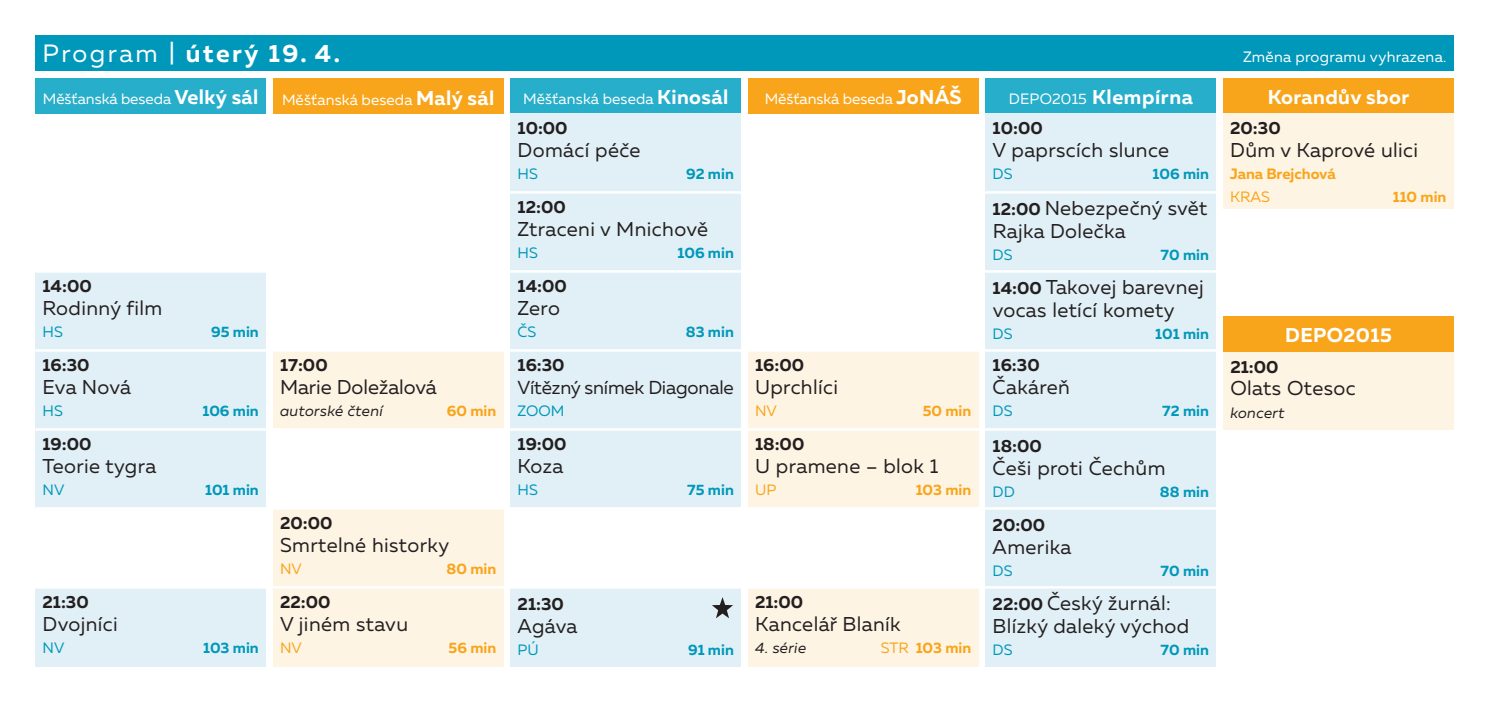
<style>
.page{position:relative;width:1489px;height:702px;background:#fff}
.page>*{position:absolute;margin:0;border:0;box-sizing:border-box;transform-origin:0 0}
.t1{font:700 25px "Muller";letter-spacing:.1em;color:#fff}
.t2{font:20px/22.5px "Muller";letter-spacing:.02em;color:#231f20}
.t3{font:700 20px "Muller";letter-spacing:.02em;color:#fff}
.t4{font:20px "Muller";color:#231f20}
.t5{font:18.75px "Muller";letter-spacing:-.01em;color:#231f20}
.t6{font:700 17.5px "Muller";color:#231f20}
.t7{font:15px "Muller";letter-spacing:.01em;color:#fff}
.t8{font:700 15px "Muller";color:#0098ba}
.t9{font:700 15px "Muller";color:#f9a51b}
.t10{font:15px "Muller";color:#0098ba}
.t11{font:italic 15px "Muller";letter-spacing:.02em;color:#231f20}
.t12{font:15px "Muller";color:#f9a51b}
.s1{font-weight:400}
.s2{font-weight:700;font-size:20px}
.s3{font-weight:400;font-size:15px}
.s4{font-weight:700;font-size:17.5px}
</style>
<div class="page">
<div style="left:35px;top:78px;width:231px;height:35px;background:#27aecb"></div>
<div style="left:273px;top:78px;width:230px;height:35px;background:#f9a51b"></div>
<div style="left:510px;top:78px;width:231px;height:35px;background:#27aecb"></div>
<div style="left:748px;top:78px;width:230px;height:35px;background:#f9a51b"></div>
<div style="left:985px;top:78px;width:230px;height:35px;background:#27aecb"></div>
<div style="left:1222px;top:78px;width:231px;height:35px;background:#f9a51b"></div>
<div style="left:35px;top:35px;width:1418px;height:36px;background:#0098ba"></div>
<div style="left:35px;top:271px;width:231px;height:79px;background:#e1f0f6"></div>
<div style="left:35px;top:350px;width:231px;height:79px;background:#e1f0f6"></div>
<div style="left:35px;top:587px;width:231px;height:79px;background:#e1f0f6"></div>
<div style="left:35px;top:429px;width:231px;height:79px;background:#e1f0f6"></div>
<div style="left:273px;top:350px;width:230px;height:79px;background:#fef4e4"></div>
<div style="left:273px;top:508px;width:230px;height:79px;background:#fef4e4"></div>
<div style="left:273px;top:587px;width:230px;height:79px;background:#fef4e4"></div>
<div style="left:510px;top:192px;width:231px;height:79px;background:#e1f0f6"></div>
<div style="left:510px;top:271px;width:231px;height:79px;background:#e1f0f6"></div>
<div style="left:510px;top:350px;width:231px;height:79px;background:#e1f0f6"></div>
<div style="left:510px;top:429px;width:231px;height:79px;background:#e1f0f6"></div>
<div style="left:510px;top:113px;width:231px;height:79px;background:#e1f0f6"></div>
<div style="left:510px;top:587px;width:231px;height:79px;background:#e1f0f6"></div>
<div style="left:748px;top:429px;width:230px;height:79px;background:#fef4e4"></div>
<div style="left:748px;top:587px;width:230px;height:79px;background:#fef4e4"></div>
<div style="left:748px;top:350px;width:230px;height:79px;background:#fef4e4"></div>
<div style="left:985px;top:113px;width:230px;height:79px;background:#e1f0f6"></div>
<div style="left:985px;top:192px;width:230px;height:79px;background:#e1f0f6"></div>
<div style="left:985px;top:271px;width:230px;height:79px;background:#e1f0f6"></div>
<div style="left:985px;top:429px;width:230px;height:79px;background:#e1f0f6"></div>
<div style="left:985px;top:508px;width:230px;height:79px;background:#e1f0f6"></div>
<div style="left:985px;top:587px;width:230px;height:79px;background:#e1f0f6"></div>
<div style="left:985px;top:350px;width:230px;height:79px;background:#e1f0f6"></div>
<hr style="left:35px;top:191px;width:1425px;height:3px;background:#fff">
<hr style="left:35px;top:270px;width:1425px;height:3px;background:#fff">
<hr style="left:35px;top:349px;width:1425px;height:2px;background:#fff">
<hr style="left:35px;top:428px;width:1425px;height:2px;background:#fff">
<hr style="left:35px;top:507px;width:1425px;height:2px;background:#fff">
<hr style="left:35px;top:586px;width:1425px;height:2px;background:#fff">
<div style="left:1222px;top:113px;width:231px;height:96px;background:#fef4e4"></div>
<div style="left:1223px;top:352px;width:230px;height:77px;background:#fef4e4"></div>
<div style="left:1222px;top:316px;width:231px;height:36px;background:#f9a51b"></div>
<svg style="left:712px;top:597px;width:21px;height:21px"></svg>
<p class="t1" style="left:43px;top:38px;width:299px"><span class="s1">Program |</span> úterý 19. 4.</p>
<p class="t7" style="left:1242px;top:48px;width:205px">Změna programu vyhrazena.</p>
<p class="t7" style="left:43px;top:89px;width:453px">Měšťanská beseda <span class="s2">Velký sál</span> Měšťanská beseda <span class="s2">Malý sál</span></p>
<p class="t7" style="left:523px;top:89px;width:206px">Měšťanská beseda <span class="s2">Kinosál</span></p>
<p class="t7" style="left:764px;top:89px;width:198px">Měšťanská beseda <span class="s2">JoNÁŠ</span></p>
<p class="t3" style="left:1008px;top:84px;width:185px"><span class="s3">DEPO2015</span> Klempírna</p>
<p class="t3" style="left:1267px;top:84px;width:143px">Korandův sbor</p>
<p class="t6" style="left:43px;top:275px;width:51px">14:00</p>
<p class="t2" style="left:43px;top:296px;width:121px">Rodinný film</p>
<p class="t10" style="left:43px;top:323px;width:22px">HS</p>
<p class="t8" style="left:211px;top:322px;width:49px">95 min</p>
<p class="t6" style="left:43px;top:354px;width:49px">16:30</p>
<p class="t2" style="left:43px;top:375px;width:90px">Eva Nová</p>
<p class="t10" style="left:43px;top:402px;width:22px">HS</p>
<p class="t8" style="left:202px;top:401px;width:58px">106 min</p>
<p class="t6" style="left:43px;top:433px;width:50px">19:00</p>
<p class="t2" style="left:43px;top:454px;width:115px">Teorie tygra</p>
<p class="t10" style="left:43px;top:481px;width:23px">NV</p>
<p class="t8" style="left:205px;top:480px;width:55px">101 min</p>
<p class="t6" style="left:43px;top:591px;width:48px">21:30</p>
<p class="t2" style="left:43px;top:612px;width:77px">Dvojníci</p>
<p class="t10" style="left:43px;top:638px;width:23px">NV</p>
<p class="t8" style="left:203px;top:638px;width:57px">103 min</p>
<p class="t6" style="left:280px;top:354px;width:49px">17:00</p>
<p class="t4" style="left:280px;top:374px;width:158px">Marie Doležalová</p>
<p class="t11" style="left:280px;top:402px;width:104px">autorské čtení</p>
<p class="t9" style="left:447px;top:401px;width:51px">60 min</p>
<p class="t6" style="left:280px;top:512px;width:54px">20:00</p>
<p class="t2" style="left:280px;top:533px;width:170px">Smrtelné historky</p>
<p class="t12" style="left:280px;top:560px;width:23px">NV</p>
<p class="t9" style="left:446px;top:559px;width:51px">80 min</p>
<p class="t6" style="left:280px;top:591px;width:52px">22:00</p>
<p class="t2" style="left:280px;top:612px;width:130px">V jiném stavu</p>
<p class="t12" style="left:280px;top:638px;width:23px">NV</p>
<p class="t9" style="left:448px;top:638px;width:49px">56 min</p>
<p class="t6" style="left:517px;top:117px;width:52px">10:00</p>
<p class="t2" style="left:517px;top:138px;width:124px">Domácí péče</p>
<p class="t10" style="left:517px;top:165px;width:22px">HS</p>
<p class="t8" style="left:686px;top:165px;width:49px">92 min</p>
<p class="t6" style="left:517px;top:196px;width:50px">12:00</p>
<p class="t2" style="left:517px;top:217px;width:192px">Ztraceni v Mnichově</p>
<p class="t10" style="left:517px;top:244px;width:22px">HS</p>
<p class="t8" style="left:677px;top:243px;width:58px">106 min</p>
<p class="t6" style="left:517px;top:275px;width:51px">14:00</p>
<p class="t2" style="left:517px;top:296px;width:44px">Zero</p>
<p class="t10" style="left:517px;top:323px;width:20px">ČS</p>
<p class="t8" style="left:685px;top:322px;width:50px">83 min</p>
<p class="t6" style="left:517px;top:354px;width:49px">16:30</p>
<p class="t5" style="left:517px;top:375px;width:218px">Vítězný snímek Diagonale</p>
<p class="t10" style="left:517px;top:402px;width:48px">ZOOM</p>
<p class="t6" style="left:517px;top:433px;width:50px">19:00</p>
<p class="t2" style="left:517px;top:454px;width:47px">Koza</p>
<p class="t10" style="left:517px;top:481px;width:22px">HS</p>
<p class="t8" style="left:687px;top:480px;width:48px">75 min</p>
<p class="t6" style="left:755px;top:354px;width:50px">16:00</p>
<p class="t2" style="left:755px;top:375px;width:84px">Uprchlíci</p>
<p class="t12" style="left:755px;top:402px;width:23px">NV</p>
<p class="t9" style="left:922px;top:401px;width:50px">50 min</p>
<p class="t6" style="left:755px;top:433px;width:51px">18:00</p>
<p class="t2" style="left:755px;top:454px;width:185px">U pramene – blok 1</p>
<p class="t12" style="left:755px;top:481px;width:23px">UP</p>
<p class="t9" style="left:915px;top:480px;width:57px">103 min</p>
<p class="t6" style="left:517px;top:593px;width:48px">21:30</p>
<p class="t2" style="left:517px;top:614px;width:61px">Agáva</p>
<p class="t10" style="left:517px;top:640px;width:23px">PÚ</p>
<p class="t8" style="left:688px;top:640px;width:47px">91 min</p>
<p class="t6" style="left:755px;top:591px;width:50px">21:00</p>
<p class="t2" style="left:755px;top:612px;width:147px">Kancelář Blaník</p>
<p class="t11" style="left:755px;top:638px;width:53px">4. série</p>
<p class="t9" style="left:880px;top:638px;width:92px"><span class="s1">STR</span> 103 min</p>
<p class="t6" style="left:992px;top:117px;width:52px">10:00</p>
<p class="t2" style="left:992px;top:138px;width:178px">V paprscích slunce</p>
<p class="t10" style="left:992px;top:165px;width:21px">DS</p>
<p class="t8" style="left:1152px;top:165px;width:58px">106 min</p>
<p class="t2" style="left:992px;top:197px;width:216px"><span class="s4">12:00</span> Nebezpečný svět<br>Rajka Dolečka</p>
<p class="t10" style="left:992px;top:246px;width:21px">DS</p>
<p class="t8" style="left:1160px;top:245px;width:50px">70 min</p>
<p class="t2" style="left:992px;top:276px;width:213px"><span class="s4">14:00</span> Takovej barevnej vocas letící komety</p>
<p class="t10" style="left:992px;top:325px;width:21px">DS</p>
<p class="t8" style="left:1155px;top:324px;width:55px">101 min</p>
<p class="t6" style="left:992px;top:354px;width:49px">16:30</p>
<p class="t2" style="left:992px;top:375px;width:79px">Čakáreň</p>
<p class="t10" style="left:992px;top:402px;width:21px">DS</p>
<p class="t8" style="left:1162px;top:401px;width:48px">72 min</p>
<p class="t6" style="left:992px;top:435px;width:51px">18:00</p>
<p class="t2" style="left:992px;top:456px;width:174px">Češi proti Čechům</p>
<p class="t10" style="left:992px;top:482px;width:24px">DD</p>
<p class="t8" style="left:1159px;top:482px;width:50px">88 min</p>
<p class="t6" style="left:992px;top:514px;width:54px">20:00</p>
<p class="t2" style="left:992px;top:535px;width:80px">Amerika</p>
<p class="t10" style="left:992px;top:561px;width:21px">DS</p>
<p class="t8" style="left:1160px;top:561px;width:50px">70 min</p>
<p class="t2" style="left:992px;top:591px;width:198px"><span class="s4">22:00</span> Český žurnál:<br>Blízký daleký východ</p>
<p class="t10" style="left:992px;top:640px;width:21px">DS</p>
<p class="t8" style="left:1160px;top:640px;width:50px">70 min</p>
<p class="t6" style="left:1230px;top:117px;width:52px">20:30</p>
<p class="t2" style="left:1230px;top:138px;width:189px">Dům v Kaprové ulici</p>
<p class="t9" style="left:1230px;top:165px;width:107px">Jana Brejchová</p>
<p class="t12" style="left:1230px;top:187px;width:41px">KRAS</p>
<p class="t9" style="left:1392px;top:187px;width:55px">110 min</p>
<p class="t3" style="left:1284px;top:322px;width:108px">DEPO2015</p>
<p class="t6" style="left:1230px;top:355px;width:50px">21:00</p>
<p class="t2" style="left:1230px;top:376px;width:127px">Olats Otesoc</p>
<p class="t11" style="left:1230px;top:403px;width:56px">koncert</p>
</div>
